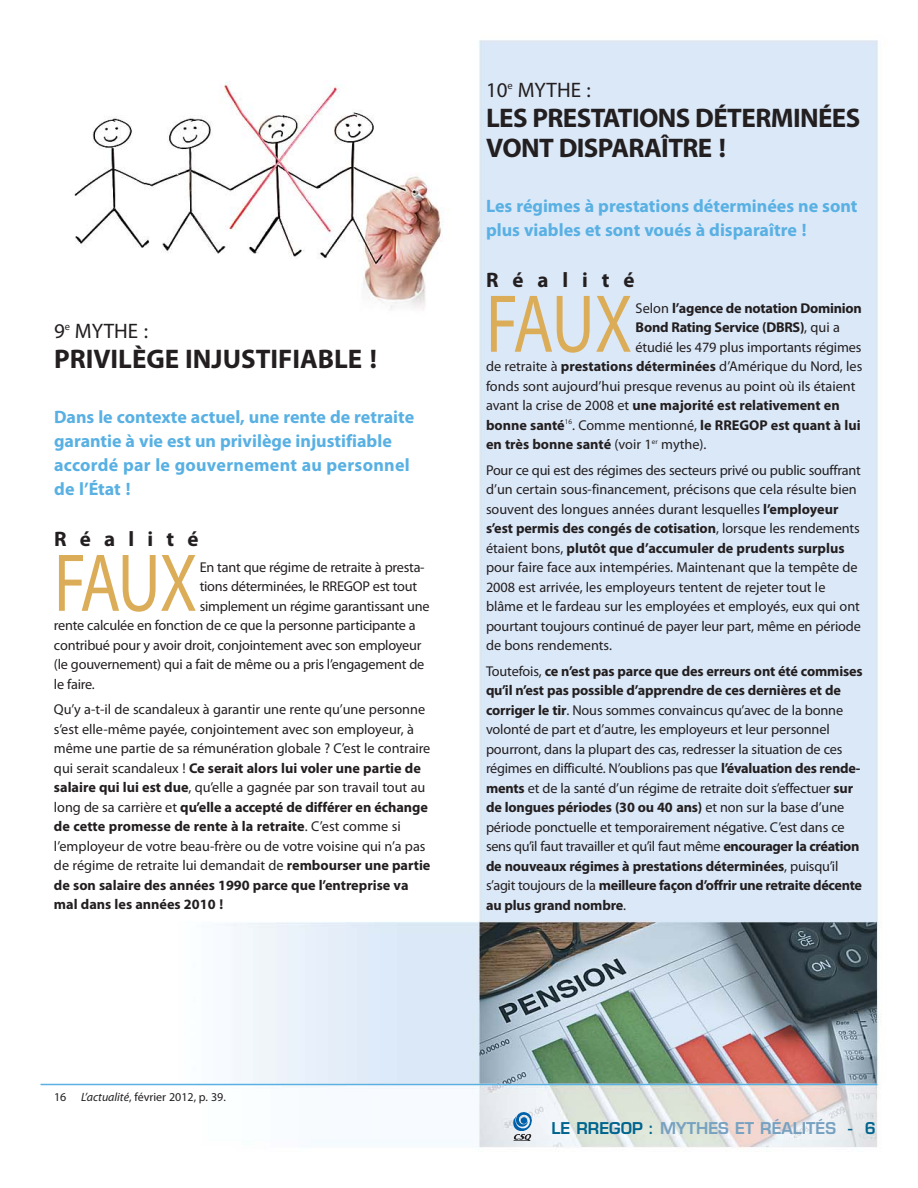
<style>
.page{position:relative;width:918px;height:1188px;background:#fff}
.page>*{position:absolute;margin:0;border:0;box-sizing:border-box;transform-origin:0 0}
.t1{font:82.8px "Myriad Pro";letter-spacing:-.035em;color:#dcad58;scale:.8 1}
.t2{font:700 27px/30px "Myriad Pro";letter-spacing:-.02em;color:#231f20}
.t3{font:700 27px "Myriad Pro";color:#231f20}
.t4{font:21px "Myriad Pro";color:#231f20}
.t5{font:700 21px "Myriad Pro";letter-spacing:.63em;color:#231f20}
.t6{font:700 21px "Myriad Pro";letter-spacing:.65em;color:#231f20}
.t7{font:700 18px/24px "Myriad Pro";color:#58b0e3}
.t8{font:600 15.9px "Eurostile";color:#77a1c0}
.t9{font:14.25px/19.5px "Myriad Pro";letter-spacing:-.01em;color:#231f20}
.t10{font:700 14.25px "Myriad Pro";color:#231f20}
.t11{font:12px "Myriad Pro";color:#231f20}
.s1{font-weight:700}
.s2{font-weight:400}
.s3{font-style:italic}
.s4{color:#00648d}
</style>
<div class="page">
<img style="left:40px;top:40px;width:839px;height:1108px">
<svg style="left:513px;top:1112px;width:19px;height:30px"></svg>
<div style="left:521px;top:1117px;width:6px;height:7px;background:#0060a9;border-radius:50%"></div>
<hr style="left:40px;top:1084px;width:838px;height:1px;background:#58b0e3">
<h3 class="t4" style="left:54px;top:323px;width:96px">9<sup>e</sup> MYTHE :</h3>
<h2 class="t3" style="left:54px;top:349px;width:325px">PRIVILÈGE INJUSTIFIABLE !</h2>
<p class="t7" style="left:54px;top:407px;width:362px">Dans le contexte actuel, une rente de retraite garantie à vie est un privilège injustifiable accordé par le gouvernement au personnel de l’État !</p>
<h3 class="t5" style="left:54px;top:531px;width:146px">Réalité</h3>
<h1 class="t1" style="left:54px;top:552px;width:181px">FAUX</h1>
<p class="t9" style="left:200px;top:559px;width:227px">En tant que régime de retraite à presta-</p>
<p class="t9" style="left:200px;top:578px;width:219px">tions déterminées, le RREGOP est tout</p>
<p class="t9" style="left:200px;top:598px;width:231px">simplement un régime garantissant une</p>
<p class="t9" style="left:54px;top:617px;width:363px">rente calculée en fonction de ce que la personne participante a</p>
<p class="t9" style="left:54px;top:637px;width:369px">contribué pour y avoir droit, conjointement avec son employeur</p>
<p class="t9" style="left:54px;top:656px;width:372px">(le gouvernement) qui a fait de même ou a pris l’engagement de</p>
<p class="t9" style="left:54px;top:676px;width:42px">le faire.</p>
<p class="t9" style="left:54px;top:701px;width:378px">Qu’y a-t-il de scandaleux à garantir une rente qu’une personne s’est elle-même payée, conjointement avec son employeur, à même une partie de sa rémunération globale ? C’est le contraire qui serait scandaleux ! <span class="s1">Ce serait alors lui voler une partie de salaire qui lui est due</span>, qu’elle a gagnée par son travail tout au long de sa carrière et <span class="s1">qu’elle a accepté de différer en échange de cette promesse de rente à la retraite</span>. C’est comme si l’employeur de votre beau-frère ou de votre voisine qui n’a pas de régime de retraite lui demandait de <span class="s1">rembourser une partie de son salaire des années 1990 parce que l’entreprise va mal dans les années 2010 !</span></p>
<h3 class="t4" style="left:486px;top:82px;width:106px">10<sup>e</sup> MYTHE :</h3>
<h2 class="t2" style="left:486px;top:105px;width:376px">LES PRESTATIONS DÉTERMINÉES<br>VONT DISPARAÎTRE !</h2>
<p class="t7" style="left:486px;top:196px;width:373px">Les régimes à prestations déterminées ne sont plus viables et sont voués à disparaître !</p>
<h3 class="t6" style="left:486px;top:272px;width:150px">Réalité</h3>
<h1 class="t1" style="left:486px;top:293px;width:185px">FAUX</h1>
<p class="t10" style="left:636px;top:303px;width:228px"><span class="s2">Selon</span> l’agence de notation Dominion</p>
<p class="t10" style="left:636px;top:322px;width:206px">Bond Rating Service (DBRS)<span class="s2">, qui a</span></p>
<p class="t9" style="left:636px;top:339px;width:227px">étudié les 479 plus importants régimes</p>
<p class="t9" style="left:486px;top:358px;width:378px">de retraite à <span class="s1">prestations déterminées</span> d’Amérique du Nord, les</p>
<p class="t9" style="left:486px;top:378px;width:371px">fonds sont aujourd’hui presque revenus au point où ils étaient</p>
<p class="t10" style="left:486px;top:400px;width:355px"><span class="s2">avant la crise de 2008 et</span> une majorité est relativement en</p>
<p class="t10" style="left:486px;top:420px;width:376px">bonne santé<sup>16</sup><span class="s2">. Comme mentionné,</span> le RREGOP est quant à lui</p>
<p class="t10" style="left:486px;top:439px;width:222px">en très bonne santé <span class="s2">(voir 1</span><sup>er</sup> <span class="s2">mythe).</span></p>
<p class="t9" style="left:486px;top:462px;width:376px">Pour ce qui est des régimes des secteurs privé ou public souffrant d’un certain sous-financement, précisons que cela résulte bien souvent des longues années durant lesquelles <span class="s1">l’employeur s’est permis des congés de cotisation</span>, lorsque les rendements étaient bons, <span class="s1">plutôt que d’accumuler de prudents surplus </span>pour faire face aux intempéries. Maintenant que la tempête de 2008 est arrivée, les employeurs tentent de rejeter tout le blâme et le fardeau sur les employées et employés, eux qui ont pourtant toujours continué de payer leur part, même en période de bons rendements.</p>
<p class="t9" style="left:486px;top:663px;width:378px">Toutefois, <span class="s1">ce n’est pas parce que des erreurs ont été commises qu’il n’est pas possible d’apprendre de ces dernières et de corriger le tir</span>. Nous sommes convaincus qu’avec de la bonne volonté de part et d’autre, les employeurs et leur personnel pourront, dans la plupart des cas, redresser la situation de ces régimes en difficulté. N’oublions pas que <span class="s1">l’évaluation des rende&shy;ments</span> et de la santé d’un régime de retraite doit s’effectuer <span class="s1">sur de longues périodes (30 ou 40 ans)</span> et non sur la base d’une période ponctuelle et temporairement négative. C’est dans ce sens qu’il faut travailler et qu’il faut même <span class="s1">encourager la création de nouveaux régimes à prestations déterminées</span>, puisqu’il s’agit toujours de la <span class="s1">meilleure façon d’offrir une retraite décente au plus grand nombre</span>.</p>
<p class="t11" style="left:54px;top:1092px;width:173px">16 <span class="s3">L’actualité</span>, février 2012, p. 39.</p>
<p class="t8" style="left:551px;top:1122px;width:326px"><span class="s4">LE RREGOP :</span> MYTHES ET RÉALITÉS <span class="s4">- 6</span></p>
</div>
